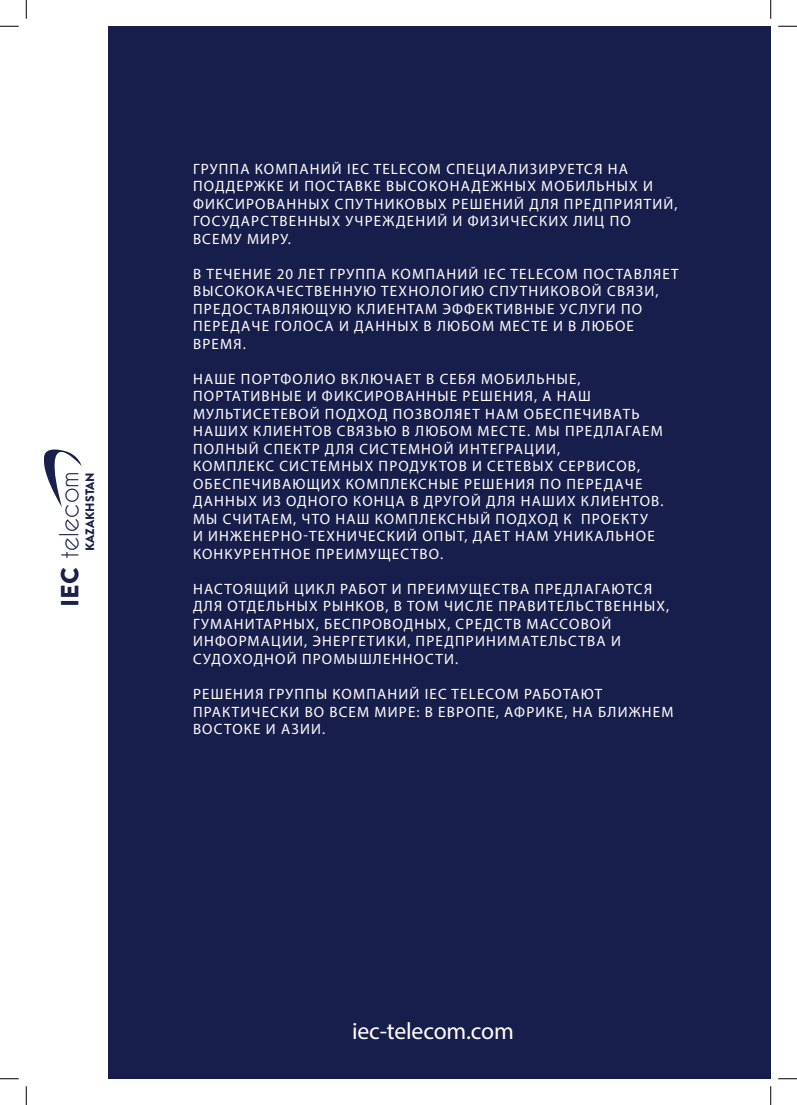
<style>
.page{position:relative;width:797px;height:1105px;background:#fff}
.page>*{position:absolute;margin:0;border:0;box-sizing:border-box;transform-origin:0 0}
.t1{font:24.75px "Caviar Dreams";color:#19204b}
.t2{font:23.75px "Myriad Pro";letter-spacing:-.01em;color:#fff}
.t3{font:15px/17.5px "Myriad Pro";letter-spacing:.08em;color:#fff}
.t4{font:900 12.25px "Brandon Grotesque";color:#19204b}
.s1{font-family:"Brandon Grotesque";font-weight:900}
</style>
<div class="page">
<div style="left:108px;top:26px;width:662px;height:1053px;background:#181e4b"></div>
<svg style="left:43px;top:449px;width:39px;height:59px"></svg>
<svg style="left:0;top:25px;width:19px;height:2px"></svg>
<svg style="left:778px;top:25px;width:19px;height:2px"></svg>
<svg style="left:0;top:1078px;width:19px;height:1px"></svg>
<svg style="left:778px;top:1078px;width:19px;height:1px"></svg>
<svg style="left:25px;top:0;width:2px;height:19px"></svg>
<svg style="left:25px;top:1086px;width:2px;height:19px"></svg>
<svg style="left:770px;top:0;width:1px;height:19px"></svg>
<svg style="left:770px;top:1086px;width:1px;height:19px"></svg>
<p class="t1" style="left:54px;top:607px;width:137px;rotate:-90deg"><span class="s1">IEC</span> telecom</p>
<p class="t4" style="left:81px;top:551px;width:80px;rotate:-90deg">KAZAKHSTAN</p>
<p class="t3" style="left:193px;top:160px;width:486px">ГРУППА КОМПАНИЙ IEC TELECOM СПЕЦИАЛИЗИРУЕТСЯ НА ПОДДЕРЖКЕ И ПОСТАВКЕ ВЫСОКОНАДЕЖНЫХ МОБИЛЬНЫХ И ФИКСИРОВАННЫХ СПУТНИКОВЫХ РЕШЕНИЙ ДЛЯ ПРЕДПРИЯТИЙ, ГОСУДАРСТВЕННЫХ УЧРЕЖДЕНИЙ И ФИЗИЧЕСКИХ ЛИЦ ПО ВСЕМУ МИРУ.</p>
<p class="t3" style="left:193px;top:265px;width:487px">В ТЕЧЕНИЕ 20 ЛЕТ ГРУППА КОМПАНИЙ IEC TELECOM ПОСТАВЛЯЕТ ВЫСОКОКАЧЕСТВЕННУЮ ТЕХНОЛОГИЮ СПУТНИКОВОЙ СВЯЗИ, ПРЕДОСТАВЛЯЮЩУЮ КЛИЕНТАМ ЭФФЕКТИВНЫЕ УСЛУГИ ПО ПЕРЕДАЧЕ ГОЛОСА И ДАННЫХ В ЛЮБОМ МЕСТЕ И В ЛЮБОЕ ВРЕМЯ.</p>
<p class="t3" style="left:193px;top:370px;width:472px">НАШЕ ПОРТФОЛИО ВКЛЮЧАЕТ В СЕБЯ МОБИЛЬНЫЕ, ПОРТАТИВНЫЕ И ФИКСИРОВАННЫЕ РЕШЕНИЯ, А НАШ МУЛЬТИСЕТЕВОЙ ПОДХОД ПОЗВОЛЯЕТ НАМ ОБЕСПЕЧИВАТЬ НАШИХ КЛИЕНТОВ СВЯЗЬЮ В ЛЮБОМ МЕСТЕ. МЫ ПРЕДЛАГАЕМ ПОЛНЫЙ СПЕКТР ДЛЯ СИСТЕМНОЙ ИНТЕГРАЦИИ,<br>КОМПЛЕКС СИСТЕМНЫХ ПРОДУКТОВ И СЕТЕВЫХ СЕРВИСОВ, ОБЕСПЕЧИВАЮЩИХ КОМПЛЕКСНЫЕ РЕШЕНИЯ ПО ПЕРЕДАЧЕ ДАННЫХ ИЗ ОДНОГО КОНЦА В ДРУГОЙ ДЛЯ НАШИХ КЛИЕНТОВ.<br>МЫ СЧИТАЕМ, ЧТО НАШ КОМПЛЕКСНЫЙ ПОДХОД К ПРОЕКТУ<br>И ИНЖЕНЕРНО-ТЕХНИЧЕСКИЙ ОПЫТ, ДАЕТ НАМ УНИКАЛЬНОЕ КОНКУРЕНТНОЕ ПРЕИМУЩЕСТВО.</p>
<p class="t3" style="left:193px;top:580px;width:477px">НАСТОЯЩИЙ ЦИКЛ РАБОТ И ПРЕИМУЩЕСТВА ПРЕДЛАГАЮТСЯ ДЛЯ ОТДЕЛЬНЫХ РЫНКОВ, В ТОМ ЧИСЛЕ ПРАВИТЕЛЬСТВЕННЫХ, ГУМАНИТАРНЫХ, БЕСПРОВОДНЫХ, СРЕДСТВ МАССОВОЙ ИНФОРМАЦИИ, ЭНЕРГЕТИКИ, ПРЕДПРИНИМАТЕЛЬСТВА И СУДОХОДНОЙ ПРОМЫШЛЕННОСТИ.</p>
<p class="t3" style="left:193px;top:685px;width:482px">РЕШЕНИЯ ГРУППЫ КОМПАНИЙ IEC TELECOM РАБОТАЮТ<br>ПРАКТИЧЕСКИ ВО ВСЕМ МИРЕ: В ЕВРОПЕ, АФРИКЕ, НА БЛИЖНЕМ<br>ВОСТОКЕ И АЗИИ.</p>
<p class="t2" style="left:352px;top:1016px;width:163px">iec-telecom.com</p>
</div>
